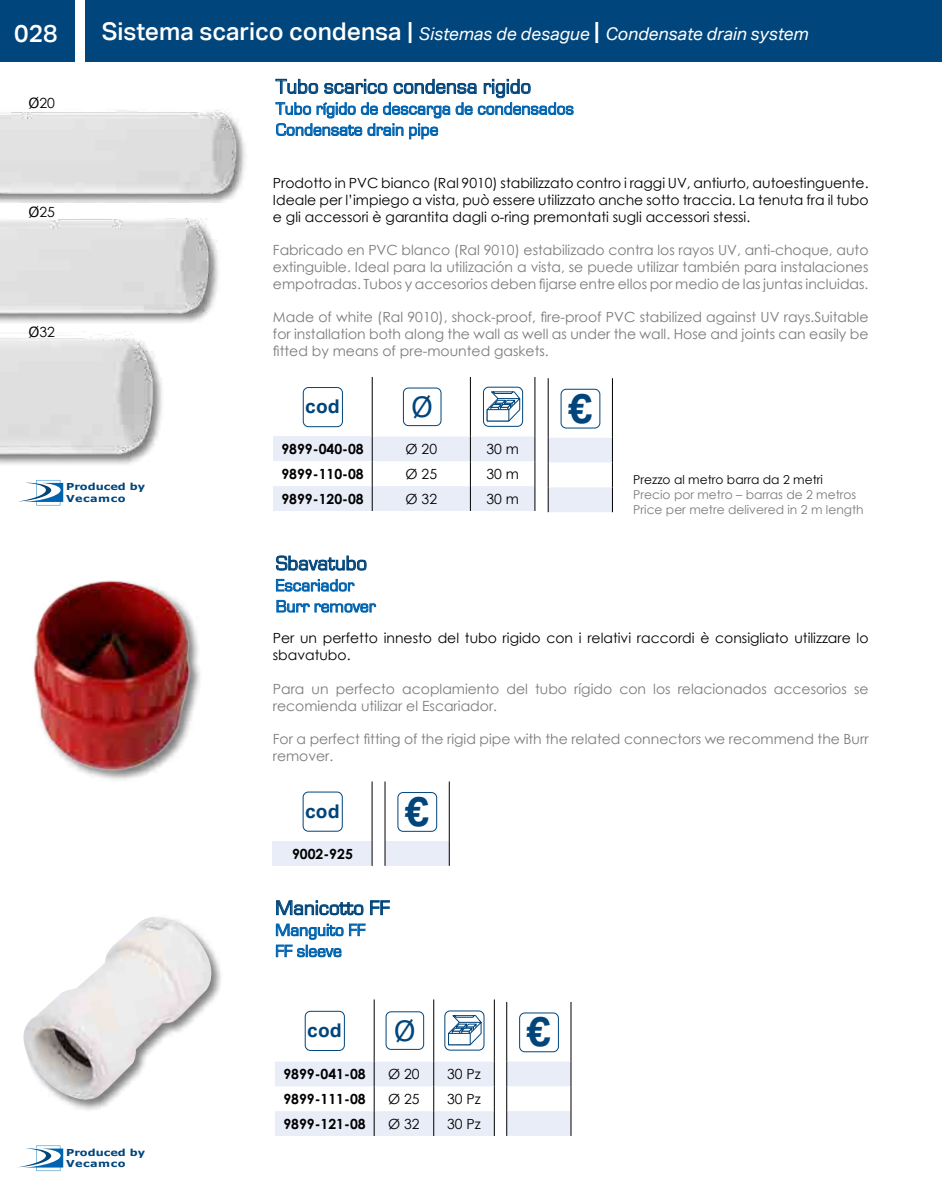
<style>
.page{position:relative;width:943px;height:1191px;background:#fff}
.page>*{position:absolute;margin:0;border:0;box-sizing:border-box;transform-origin:0 0}
.t1{font:700 41.3px "Aktiv Grotesk";color:#00457b}
.t2{font:28.7px "Aktiv Grotesk";color:#00457b}
.t3{font:500 24.5px "Aktiv Grotesk";color:#fff}
.t4{font:21px "Eurostile";color:#00457b}
.t5{font:700 19.07px "Aktiv Grotesk";color:#00457b}
.t6{font:17.5px/21px "Eurostile";color:#0063af}
.t7{font:italic 17.5px "Aktiv Grotesk";color:#fff}
.t8{font:14px/16.8px "Century Gothic";color:#7c7b7b;text-align:justify}
.t9{font:14px/16.8px "Century Gothic";color:#000;text-align:justify}
.t10{font:700 14px "Century Gothic";color:#000}
.t11{font:12.25px/14.7px "Century Gothic";color:#7c7b7b}
.t12{font:12.25px "Century Gothic";color:#000}
.t13{font:700 9.62px/11.5px "Verdana";color:#00457b;scale:1.18 1}
.s1{font-weight:500;font-style:normal;font-size:24.5px}
.s2{font-family:"Verdana"}
</style>
<div class="page">
<hr style="left:548px;top:378px;width:1px;height:60px;background:#000">
<hr style="left:612px;top:378px;width:1px;height:60px;background:#000">
<svg style="left:548px;top:438px;width:65px;height:74px"></svg>
<div style="left:560px;top:389px;width:40px;height:39px;border:1px solid #00457b;border-radius:5px"></div>
<div style="left:385px;top:841px;width:64px;height:25px;background:#e9edf8"></div>
<hr style="left:385px;top:781px;width:1px;height:60px;background:#000">
<hr style="left:449px;top:781px;width:1px;height:60px;background:#000">
<svg style="left:385px;top:841px;width:1px;height:25px"></svg>
<svg style="left:449px;top:841px;width:1px;height:25px"></svg>
<div style="left:397px;top:792px;width:40px;height:39px;border:1px solid #00457b;border-radius:5px"></div>
<hr style="left:506px;top:1002px;width:1px;height:59px;background:#000">
<hr style="left:570px;top:1002px;width:1px;height:59px;background:#000">
<svg style="left:506px;top:1061px;width:65px;height:74px"></svg>
<div style="left:519px;top:1012px;width:39px;height:40px;border:1px solid #00457b;border-radius:5px"></div>
<img style="left:0;top:331px;width:162px;height:134px">
<img style="left:0;top:218px;width:218px;height:105px">
<img style="left:0;top:110px;width:246px;height:92px">
<hr style="left:372px;top:377px;width:1px;height:59px;background:#000">
<hr style="left:470px;top:377px;width:1px;height:59px;background:#000">
<hr style="left:534px;top:377px;width:1px;height:59px;background:#000">
<svg style="left:273px;top:436px;width:262px;height:75px"></svg>
<div style="left:303px;top:387px;width:40px;height:40px;border:1px solid #00457b;border-radius:5px"></div>
<div style="left:403px;top:388px;width:38px;height:38px;border:1px solid #00457b;border-radius:5px"></div>
<svg style="left:483px;top:387px;width:39px;height:39px"></svg>
<div style="left:483px;top:387px;width:40px;height:40px;border:1px solid #00457b;border-radius:5px"></div>
<svg style="left:485px;top:391px;width:35px;height:30px"></svg>
<div style="left:487px;top:409px;width:22px;height:12px;background:#fff;border:1px solid #00457b"></div>
<div style="left:273px;top:841px;width:99px;height:25px;background:#e9edf8"></div>
<hr style="left:372px;top:781px;width:1px;height:60px;background:#000">
<svg style="left:372px;top:841px;width:1px;height:25px"></svg>
<div style="left:303px;top:791px;width:39px;height:40px;border:1px solid #00457b;border-radius:5px"></div>
<img style="left:33px;top:580px;width:167px;height:199px">
<svg style="left:18px;top:480px;width:45px;height:25px"></svg>
<svg style="left:18px;top:1145px;width:45px;height:26px"></svg>
<div style="left:22px;top:915px;width:202px;height:196px;background:#000;opacity:.5"></div>
<img style="left:23px;top:917px;width:199px;height:185px">
<hr style="left:374px;top:999px;width:1px;height:62px;background:#000">
<hr style="left:433px;top:999px;width:1px;height:62px;background:#000">
<hr style="left:494px;top:999px;width:1px;height:62px;background:#000">
<svg style="left:275px;top:1061px;width:220px;height:75px"></svg>
<div style="left:305px;top:1011px;width:40px;height:39px;border:1px solid #00457b;border-radius:5px"></div>
<div style="left:386px;top:1011px;width:38px;height:38px;border:1px solid #00457b;border-radius:5px"></div>
<div style="left:444px;top:1010px;width:40px;height:40px;border:1px solid #00457b;border-radius:5px"></div>
<svg style="left:448px;top:1015px;width:33px;height:30px"></svg>
<div style="left:448px;top:1033px;width:22px;height:12px;background:#fff;border:1px solid #00457b"></div>
<svg style="left:275px;top:78px;width:299px;height:62px"></svg>
<svg style="left:276px;top:555px;width:91px;height:37px"></svg>
<svg style="left:276px;top:599px;width:100px;height:14px"></svg>
<svg style="left:276px;top:900px;width:88px;height:16px"></svg>
<svg style="left:370px;top:900px;width:20px;height:15px"></svg>
<svg style="left:275px;top:923px;width:91px;height:34px"></svg>
<div style="left:0;top:1px;width:74px;height:61px;background:#00457b"></div>
<div style="left:85px;top:1px;width:857px;height:61px;background:#00457b"></div>
<h3 class="t3" style="left:14px;top:20px;width:45px">028</h3>
<p class="t7" style="left:102px;top:24px;width:708px"><span class="s1">Sistema scarico condensa |</span> Sistemas de desague <span class="s1">|</span> Condensate drain system</p>
<p class="t9" style="left:29px;top:94px;width:28px"><span class="s2">Ø</span>20</p>
<p class="t9" style="left:29px;top:203px;width:28px"><span class="s2">Ø</span>25</p>
<p class="t9" style="left:29px;top:323px;width:28px"><span class="s2">Ø</span>32</p>
<p class="t13" style="left:66px;top:481px;width:68px">Produced by<br>Vecamco</p>
<p class="t13" style="left:66px;top:1146px;width:68px">Produced by<br>Vecamco</p>
<h3 class="t4" style="left:276px;top:77px;width:257px">Tubo scarico condensa rigido</h3>
<p class="t6" style="left:276px;top:99px;width:299px">Tubo rígido de descarga de condensados<br>Condensate drain pipe</p>
<p class="t9" style="left:273px;top:174px;width:597px">Prodotto in PVC bianco (Ral 9010) stabilizzato contro i raggi UV, antiurto, autoestinguente.<br>Ideale per l’impiego a vista, può essere utilizzato anche sotto traccia. La tenuta fra il tubo e gli accessori è garantita dagli o-ring premontati sugli accessori stessi.</p>
<p class="t8" style="left:273px;top:241px;width:597px">Fabricado en PVC blanco (Ral 9010) estabilizado contra los rayos UV, anti-choque, auto extinguible. Ideal para la utilización a vista, se puede utilizar también para instalaciones empotradas. Tubos y accesorios deben fijarse entre ellos por medio de las juntas incluidas.</p>
<p class="t8" style="left:273px;top:308px;width:597px">Made of white (Ral 9010), shock-proof, fire-proof PVC stabilized against UV rays.Suitable for installation both along the wall as well as under the wall. Hose and joints can easily be fitted by means of pre-mounted gaskets.</p>
<h3 class="t5" style="left:305px;top:395px;width:36px">cod</h3>
<h2 class="t2" style="left:411px;top:390px;width:23px">Ø</h2>
<p class="t10" style="left:281px;top:440px;width:84px">9899-040-08</p>
<p class="t9" style="left:405px;top:440px;width:33px">Ø 20</p>
<p class="t9" style="left:486px;top:440px;width:34px">30 m</p>
<p class="t10" style="left:281px;top:465px;width:84px">9899-110-08</p>
<p class="t9" style="left:405px;top:465px;width:33px">Ø 25</p>
<p class="t9" style="left:486px;top:465px;width:34px">30 m</p>
<p class="t10" style="left:281px;top:490px;width:84px">9899-120-08</p>
<p class="t9" style="left:405px;top:490px;width:33px">Ø 32</p>
<p class="t9" style="left:486px;top:490px;width:34px">30 m</p>
<h3 class="t4" style="left:276px;top:553px;width:93px">Sbavatubo</h3>
<p class="t6" style="left:276px;top:575px;width:101px">Escariador<br>Burr remover</p>
<h1 class="t1" style="left:567px;top:382px;width:26px">€</h1>
<p class="t12" style="left:633px;top:472px;width:191px">Prezzo al metro barra da 2 metri</p>
<p class="t11" style="left:633px;top:486px;width:232px">Precio por metro – barras de 2 metros<br>Price per metre delivered in 2 m length</p>
<p class="t9" style="left:273px;top:629px;width:597px">Per un perfetto innesto del tubo rigido con i relativi raccordi è consigliato utilizzare lo sbavatubo.</p>
<p class="t8" style="left:273px;top:680px;width:597px">Para un perfecto acoplamiento del tubo rígido con los relacionados accesorios se recomienda utilizar el Escariador.</p>
<p class="t8" style="left:273px;top:730px;width:597px">For a perfect fitting of the rigid pipe with the related connectors we recommend the Burr remover.</p>
<h3 class="t5" style="left:305px;top:799px;width:36px">cod</h3>
<p class="t10" style="left:292px;top:844px;width:62px">9002-925</p>
<h1 class="t1" style="left:404px;top:785px;width:26px">€</h1>
<h3 class="t4" style="left:275px;top:898px;width:116px">Manicotto FF</h3>
<p class="t6" style="left:275px;top:920px;width:92px">Manguito FF<br>FF sleeve</p>
<h3 class="t5" style="left:307px;top:1018px;width:36px">cod</h3>
<h2 class="t2" style="left:394px;top:1014px;width:23px">Ø</h2>
<p class="t10" style="left:283px;top:1065px;width:84px">9899-041-08</p>
<p class="t9" style="left:388px;top:1065px;width:33px">Ø 20</p>
<p class="t9" style="left:447px;top:1065px;width:35px">30 Pz</p>
<p class="t10" style="left:283px;top:1090px;width:84px">9899-111-08</p>
<p class="t9" style="left:388px;top:1090px;width:33px">Ø 25</p>
<p class="t9" style="left:447px;top:1090px;width:35px">30 Pz</p>
<p class="t10" style="left:283px;top:1114px;width:84px">9899-121-08</p>
<p class="t9" style="left:388px;top:1115px;width:33px">Ø 32</p>
<p class="t9" style="left:447px;top:1115px;width:35px">30 Pz</p>
<h1 class="t1" style="left:526px;top:1006px;width:26px">€</h1>
</div>
